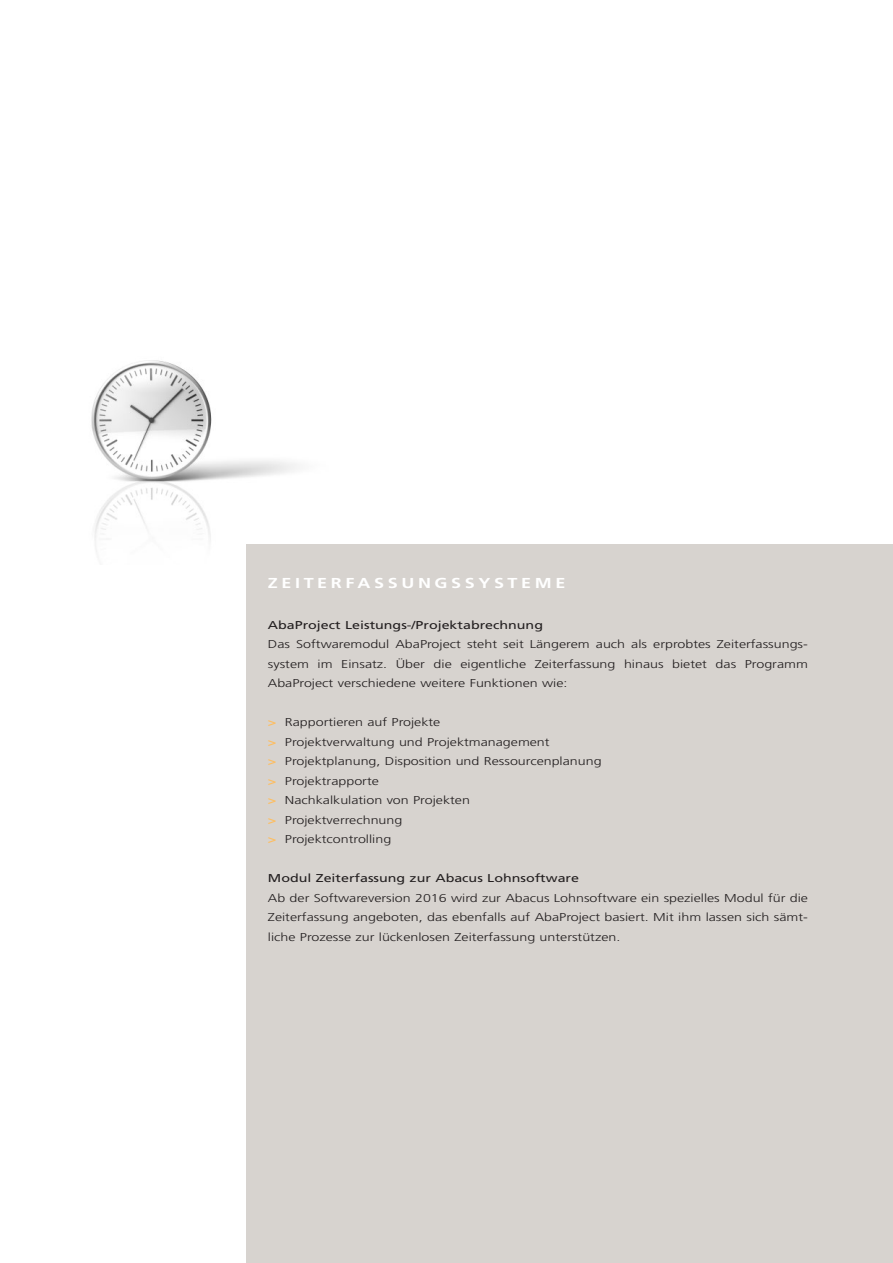
<style>
.page{position:relative;width:893px;height:1263px;background:#fff}
.page>*{position:absolute;margin:0;border:0;box-sizing:border-box;transform-origin:0 0}
.t1{font:700 14.4px "Frutiger";letter-spacing:.2em;color:#fff;scale:1.25 1}
.t2{font:300 11.4px/19.5px "Frutiger";color:#231f20;text-align:justify;scale:1.25 1}
.t3{font:11.4px "Frutiger";color:#231f20;scale:1.25 1}
.s1{font-weight:700;color:#fdbe62}
</style>
<div class="page">
<img style="left:91px;top:360px;width:206px;height:204px">
<div style="left:247px;top:544px;width:646px;height:719px;background:#d7d3cf"></div>
<p class="t1" style="left:268px;top:575px;width:240px">ZEITERFASSUNGSSYSTEME</p>
<p class="t3" style="left:268px;top:618px;width:222px">AbaProject Leistungs-/Projektabrechnung</p>
<p class="t2" style="left:268px;top:634px;width:433px">Das Softwaremodul AbaProject steht seit Längerem auch als erprobtes Zeiterfassungs&shy;system im Einsatz. Über die eigentliche Zeiterfassung hinaus bietet das Programm AbaProject verschiedene weitere Funktionen wie:</p>
<p class="t2" style="left:268px;top:712px;width:268px;text-align:left"><span class="s1">&gt;</span> Rapportieren auf Projekte<br><span class="s1">&gt;</span> Projektverwaltung und Projektmanagement<br><span class="s1">&gt;</span> Projektplanung, Disposition und Ressourcenplanung <span class="s1">&gt;</span> Projektrapporte<br><span class="s1">&gt;</span> Nachkalkulation von Projekten<br><span class="s1">&gt;</span> Projektverrechnung<br><span class="s1">&gt;</span> Projektcontrolling</p>
<p class="t3" style="left:268px;top:871px;width:250px">Modul Zeiterfassung zur Abacus Lohnsoftware</p>
<p class="t2" style="left:268px;top:888px;width:434px">Ab der Softwareversion 2016 wird zur Abacus Lohnsoftware ein spezielles Modul für die Zeiterfassung angeboten, das ebenfalls auf AbaProject basiert. Mit ihm lassen sich sämt&shy;liche Prozesse zur lückenlosen Zeiterfassung unterstützen.</p>
</div>
